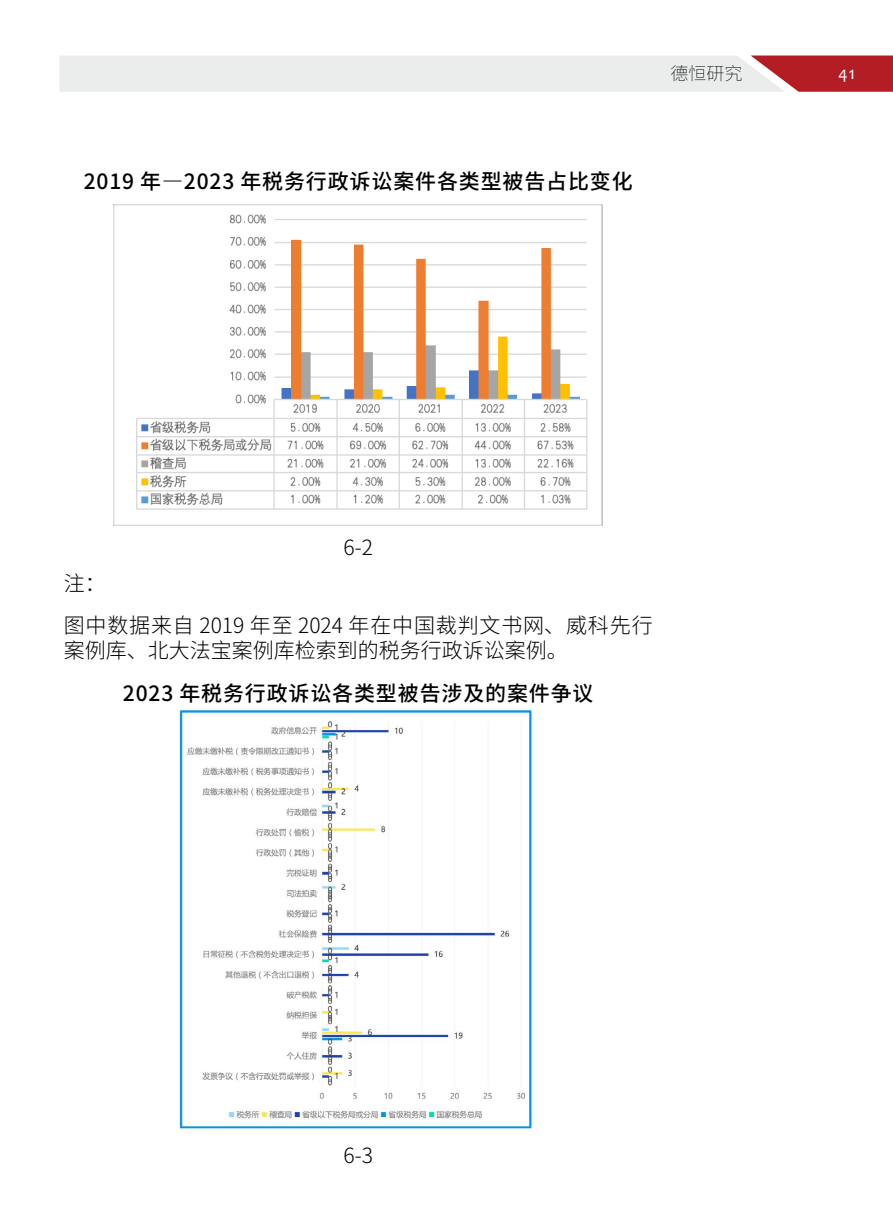
<style>
.page{position:relative;width:893px;height:1212px;background:#fff}
.page>*{position:absolute;margin:0;border:0;box-sizing:border-box;transform-origin:0 0}
.t1{font:500 21px "Source Han Sans SC";letter-spacing:.04em;color:#000}
.t2{font:300 21px/42.2px "Source Han Sans SC";letter-spacing:.04em;color:#000}
.t3{font:300 21px "Source Han Sans SC";color:#000}
.t4{font:200 18px "Source Han Sans SC";color:#000}
.t5{font:18px "Candara";color:#fff}
</style>
<div class="page">
<svg style="left:60px;top:56px;width:833px;height:36px;background:#e3d0d0"></svg>
<img style="left:114px;top:204px;width:489px;height:321px">
<img style="left:180px;top:709px;width:352px;height:420px">
<p class="t1" style="left:84px;top:169px;width:550px">2019 年—2023 年税务行政诉讼案件各类型被告占比变化</p>
<p class="t4" style="left:670px;top:63px;width:73px">德恒研究</p>
<p class="t5" style="left:838px;top:62px;width:19px">41</p>
<p class="t3" style="left:343px;top:535px;width:31px">6-2</p>
<p class="t2" style="left:64px;top:562px;width:590px">注：<br>图中数据来自 2019 年至 2024 年在中国裁判文书网、威科先行</p>
<p class="t3" style="left:64px;top:639px;width:505px">案例库、北大法宝案例库检索到的税务行政诉讼案例。</p>
<p class="t1" style="left:123px;top:681px;width:472px">2023 年税务行政诉讼各类型被告涉及的案件争议</p>
<p class="t3" style="left:343px;top:1143px;width:31px">6-3</p>
</div>
